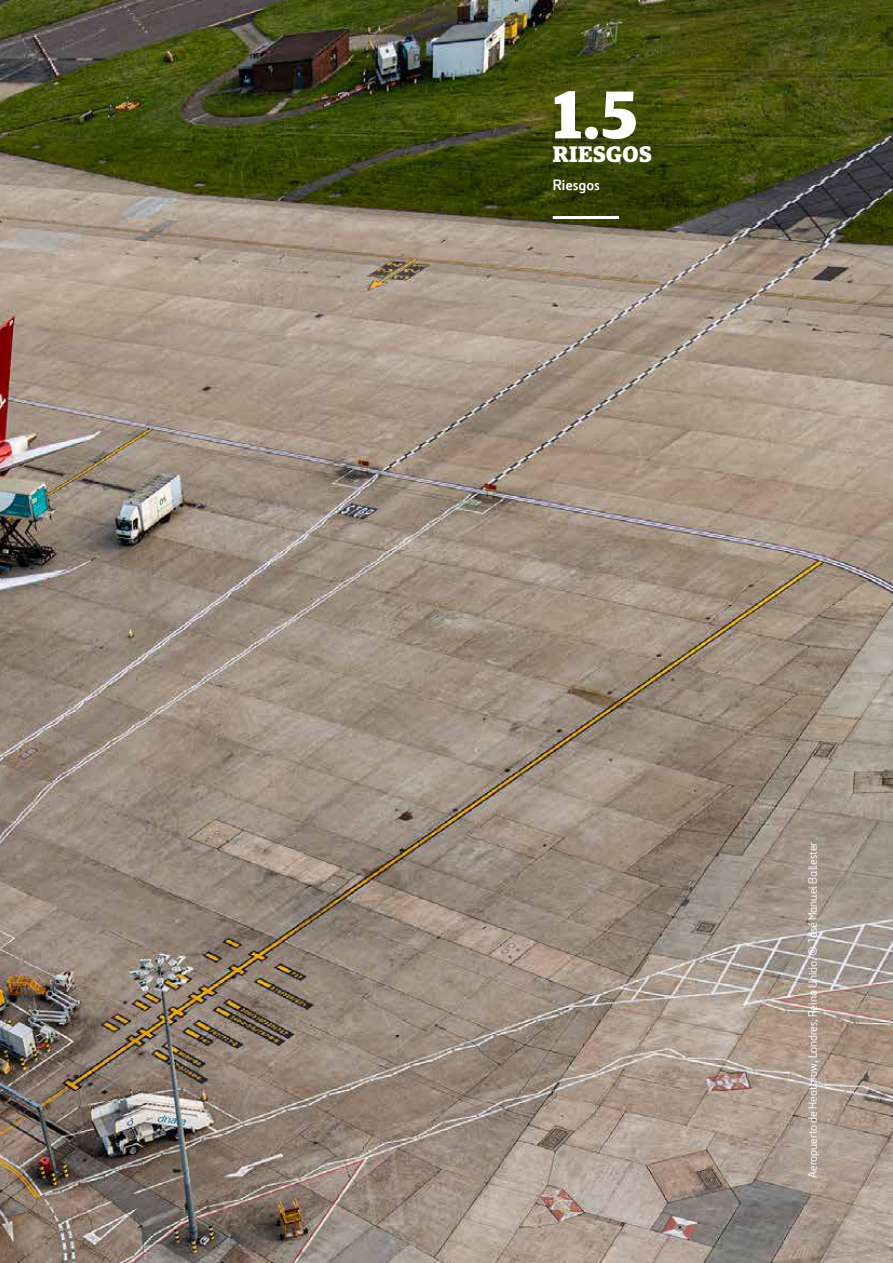
<style>
.page{position:relative;width:893px;height:1263px;background:#fff}
.page>*{position:absolute;margin:0;border:0;box-sizing:border-box;transform-origin:0 0}
.t1{font:700 67.5px "Guardian Egyp";color:#fff}
.t2{font:700 22.5px "Guardian Egyp";letter-spacing:.02em;color:#fff}
.t3{font:700 15px "Ferrovial New";color:#fff}
.t4{font:12px "Ferrovial New";color:#fff}
</style>
<div class="page">
<img style="left:0;top:0;width:893px;height:1263px">
<hr style="left:553px;top:216px;width:66px;height:3px;background:#fff">
<h1 class="t1" style="left:553px;top:63px;width:86px">1.5</h1>
<h2 class="t2" style="left:553px;top:137px;width:100px">RIESGOS</h2>
<p class="t3" style="left:553px;top:176px;width:49px">Riesgos</p>
<p class="t4" style="left:805px;top:1178px;width:337px;rotate:-90deg">Aeropuerto de Heathrow, Londres, Reino Unido. © José Manuel Ballester</p>
</div>
